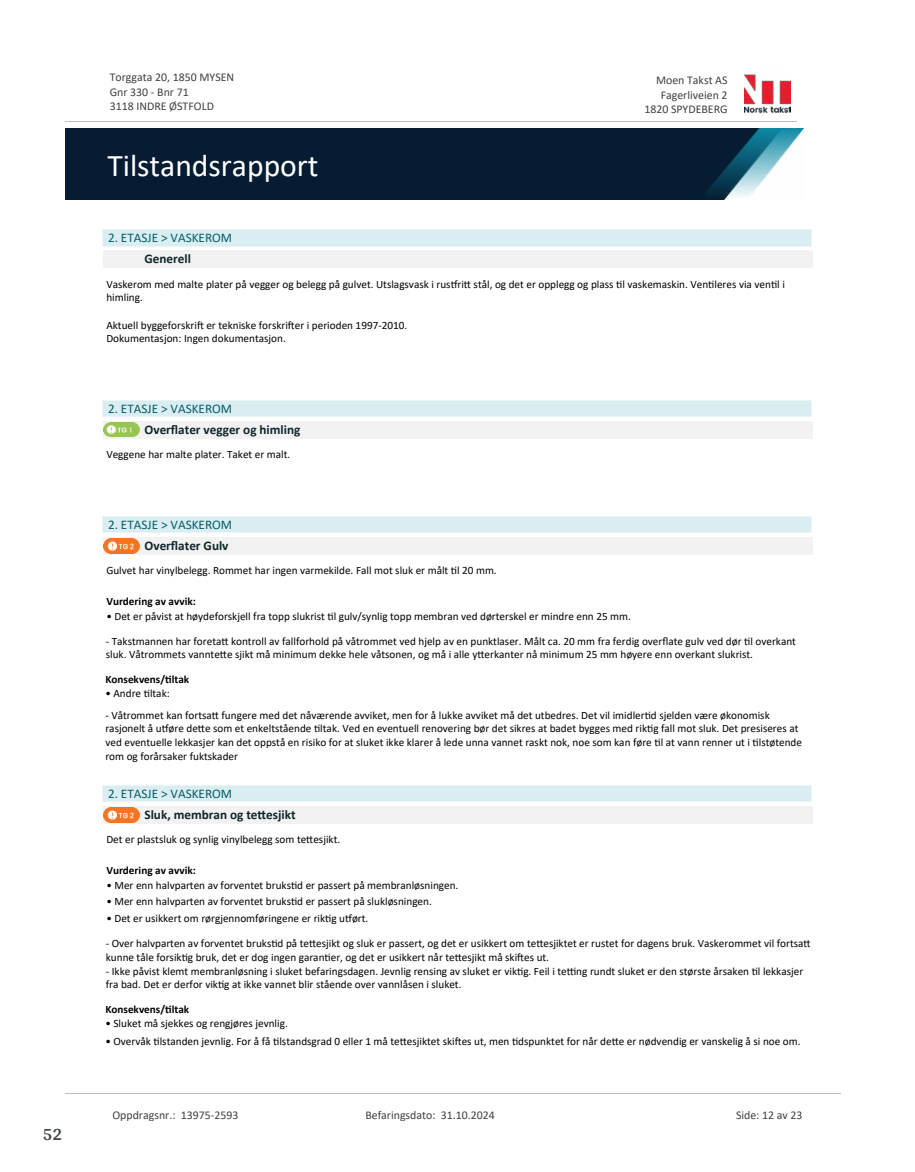
<style>
.page{position:relative;width:915px;height:1172px;background:#fff}
.page>*{position:absolute;margin:0;border:0;box-sizing:border-box;transform-origin:0 0}
.t1{font:31.65px "Calibri";color:#fff}
.t2{font:700 18px "Arya";color:#414749}
.t3{font:700 13.2px "Calibri";color:#0f252c}
.t4{font:13.2px "Calibri";color:#065c69}
.t5{font:11.85px/14.5px "Calibri";color:#404040}
.t6{font:11.25px/13.6px "Calibri";color:#000}
.t7{font:700 11.25px "Calibri";color:#000}
</style>
<div class="page">
<div style="left:104px;top:251px;width:708px;height:17px;background:#f2f2f2"></div>
<div style="left:103px;top:230px;width:708px;height:16px;background:#daeef2"></div>
<hr style="left:103px;top:230px;width:708px;height:1px;background:#eaf5f7">
<hr style="left:103px;top:246px;width:708px;height:1px;background:#eaf5f7">
<div style="left:104px;top:421px;width:708px;height:18px;background:#f2f2f2"></div>
<img style="left:104px;top:422px;width:35px;height:15px">
<div style="left:103px;top:401px;width:708px;height:16px;background:#daeef2"></div>
<hr style="left:103px;top:400px;width:708px;height:1px;background:#eaf5f7">
<hr style="left:103px;top:416px;width:708px;height:1px;background:#eaf5f7">
<div style="left:104px;top:537px;width:708px;height:18px;background:#f2f2f2"></div>
<svg style="left:107px;top:538px;width:29px;height:16px"></svg>
<img style="left:104px;top:539px;width:35px;height:14px">
<div style="left:103px;top:517px;width:708px;height:16px;background:#daeef2"></div>
<hr style="left:103px;top:516px;width:708px;height:1px;background:#eaf5f7">
<hr style="left:103px;top:532px;width:708px;height:1px;background:#eaf5f7">
<div style="left:104px;top:807px;width:708px;height:17px;background:#f2f2f2"></div>
<svg style="left:107px;top:822px;width:29px;height:1px"></svg>
<img style="left:104px;top:807px;width:35px;height:15px">
<div style="left:103px;top:786px;width:708px;height:16px;background:#daeef2"></div>
<hr style="left:103px;top:785px;width:708px;height:1px;background:#eaf5f7">
<hr style="left:103px;top:802px;width:708px;height:1px;background:#eaf5f7">
<img style="left:744px;top:74px;width:46px;height:40px">
<hr style="left:65px;top:121px;width:731px;height:1px;background:#c0c0c0">
<img style="left:65px;top:129px;width:738px;height:71px">
<hr style="left:65px;top:1093px;width:775px;height:1px;background:#c0c0c0">
<h2 class="t2" style="left:43px;top:1123px;width:21px">52</h2>
<p class="t5" style="left:110px;top:70px;width:126px">Torggata 20, 1850 MYSEN<br>Gnr 330 - Bnr 71<br>3118 INDRE ØSTFOLD</p>
<p class="t5" style="left:655px;top:73px;width:73px">Moen Takst AS</p>
<p class="t5" style="left:660px;top:87px;width:68px">Fagerliveien 2</p>
<p class="t5" style="left:644px;top:102px;width:85px">1820 SPYDEBERG</p>
<h1 class="t1" style="left:107px;top:143px;width:213px">Tilstandsrapport</h1>
<p class="t4" style="left:108px;top:229px;width:126px">2. ETASJE &gt; VASKEROM</p>
<p class="t3" style="left:144px;top:250px;width:48px">Generell</p>
<p class="t6" style="left:106px;top:277px;width:679px">Vaskerom med malte plater på vegger og belegg på gulvet. Utslagsvask i rus琀昀ri琀琀 stål, og det er opplegg og plass 琀椀l vaskemaskin. Ven琀椀leres via ven琀椀l i himling.</p>
<p class="t6" style="left:106px;top:318px;width:302px">Aktuell byggeforskri昀琀 er tekniske forskri昀琀er i perioden 1997-2010.<br>Dokumentasjon: Ingen dokumentasjon.</p>
<p class="t4" style="left:108px;top:400px;width:126px">2. ETASJE &gt; VASKEROM</p>
<p class="t3" style="left:144px;top:420px;width:157px">Over昀氀ater vegger og himling</p>
<p class="t6" style="left:106px;top:447px;width:185px">Veggene har malte plater. Taket er malt.</p>
<p class="t4" style="left:108px;top:516px;width:126px">2. ETASJE &gt; VASKEROM</p>
<p class="t3" style="left:144px;top:536px;width:85px">Over昀氀ater Gulv</p>
<p class="t6" style="left:106px;top:563px;width:392px">Gulvet har vinylbelegg. Rommet har ingen varmekilde. Fall mot sluk er målt 琀椀l 20 mm.</p>
<p class="t7" style="left:106px;top:593px;width:91px">Vurdering av avvik:</p>
<p class="t6" style="left:106px;top:609px;width:526px">• Det er påvist at høydeforskjell fra topp slukrist 琀椀l gulv/synlig topp membran ved dørterskel er mindre enn 25 mm.</p>
<p class="t6" style="left:106px;top:634px;width:691px">- Takstmannen har foreta琀琀 kontroll av fallforhold på våtrommet ved hjelp av en punktlaser. Målt ca. 20 mm fra ferdig over昀氀ate gulv ved dør 琀椀l overkant sluk. Våtrommets vannte琀琀e sjikt må minimum dekke hele våtsonen, og må i alle y琀琀erkanter nå minimum 25 mm høyere enn overkant slukrist.</p>
<p class="t7" style="left:105px;top:671px;width:85px">Konsekvens/琀椀ltak</p>
<p class="t6" style="left:105px;top:686px;width:66px">• Andre 琀椀ltak:</p>
<p class="t6" style="left:105px;top:708px;width:698px">- Våtrommet kan fortsa琀琀 fungere med det nåværende avviket, men for å lukke avviket må det utbedres. Det vil imidler琀椀d sjelden være økonomisk rasjonelt å u琀昀øre de琀琀e som et enkeltstående 琀椀ltak. Ved en eventuell renovering bør det sikres at badet bygges med rik琀椀g fall mot sluk. Det presiseres at ved eventuelle lekkasjer kan det oppstå en risiko for at sluket ikke klarer å lede unna vannet raskt nok, noe som kan føre 琀椀l at vann renner ut i 琀椀lstøtende rom og forårsaker fuktskader</p>
<p class="t4" style="left:108px;top:785px;width:126px">2. ETASJE &gt; VASKEROM</p>
<p class="t3" style="left:144px;top:805px;width:152px">Sluk, membran og te琀琀esjikt</p>
<p class="t6" style="left:106px;top:832px;width:235px">Det er plastsluk og synlig vinylbelegg som te琀琀esjikt.</p>
<p class="t7" style="left:106px;top:863px;width:91px">Vurdering av avvik:</p>
<p class="t6" style="left:106px;top:878px;width:353px">• Mer enn halvparten av forventet bruks琀椀d er passert på membranløsningen.</p>
<p class="t6" style="left:106px;top:894px;width:327px">• Mer enn halvparten av forventet bruks琀椀d er passert på slukløsningen.</p>
<p class="t6" style="left:106px;top:911px;width:263px">• Det er usikkert om rørgjennomføringene er rik琀椀g u琀昀ørt.</p>
<p class="t6" style="left:106px;top:936px;width:706px">- Over halvparten av forventet bruks琀椀d på te琀琀esjikt og sluk er passert, og det er usikkert om te琀琀esjiktet er rustet for dagens bruk. Vaskerommet vil fortsa琀琀kunne tåle forsik琀椀g bruk, det er dog ingen garan琀椀er, og det er usikkert når te琀琀esjikt må ski昀琀es ut.</p>
<p class="t6" style="left:106px;top:964px;width:698px">- Ikke påvist klemt membranløsning i sluket befaringsdagen. Jevnlig rensing av sluket er vik琀椀g. Feil i te琀紀ng rundt sluket er den største årsaken 琀椀l lekkasjer fra bad. Det er derfor vik琀椀g at ikke vannet blir stående over vannlåsen i sluket.</p>
<p class="t7" style="left:105px;top:1001px;width:85px">Konsekvens/琀椀ltak</p>
<p class="t6" style="left:105px;top:1016px;width:184px">• Sluket må sjekkes og rengjøres jevnlig.</p>
<p class="t6" style="left:105px;top:1034px;width:696px">• Overvåk 琀椀lstanden jevnlig. For å få 琀椀lstandsgrad 0 eller 1 må te琀琀esjiktet ski昀琀es ut, men 琀椀dspunktet for når de琀琀e er nødvendig er vanskelig å si noe om.</p>
<p class="t5" style="left:112px;top:1107px;width:127px">Oppdragsnr.: 13975-2593</p>
<p class="t5" style="left:365px;top:1107px;width:131px">Befaringsdato: 31.10.2024</p>
<p class="t5" style="left:735px;top:1107px;width:68px">Side: 12 av 23</p>
</div>
